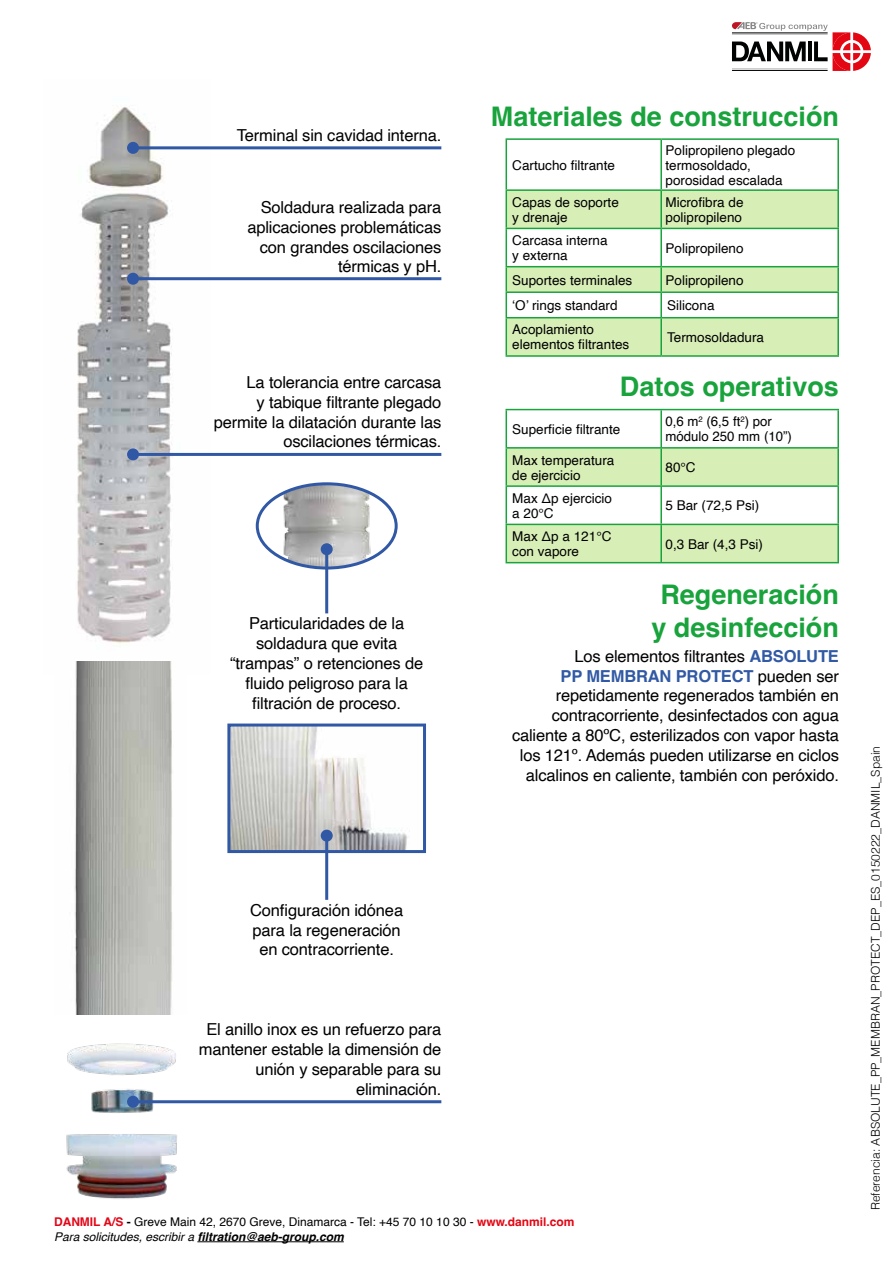
<style>
.page{position:relative;width:893px;height:1263px;background:#fff}
.page>*{position:absolute;margin:0;border:0;box-sizing:border-box;transform-origin:0 0}
.t1{font:700 27px/32.4px "Helvetica";color:#19a33c;text-align:center}
.t2{font:16.5px/19.8px "Helvetica";letter-spacing:-.01em;color:#000;text-align:right}
.t3{font:13.5px/15px "Helvetica";color:#000}
.t4{font:12px/14.4px "Helvetica";color:#000}
.t5{font:300 12px "Helvetica";color:#000}
.s1{font-weight:700;color:#3159a4}
.s2{font-weight:700;color:#e30617}
.s3{font-weight:700}
.s4{font-weight:700;color:#e30613}
.s5{font-style:italic}
.s6{font-weight:700;font-style:italic}
</style>
<div class="page">
<svg style="left:732px;top:22px;width:139px;height:49px"></svg>
<img style="left:77px;top:106px;width:134px;height:538px">
<img style="left:74px;top:661px;width:99px;height:353px">
<img style="left:66px;top:1043px;width:139px;height:156px">
<hr style="left:133px;top:146px;width:308px;height:3px;background:#3158a4">
<div style="left:127px;top:142px;width:12px;height:12px;background:#3158a4;border-radius:50%"></div>
<hr style="left:133px;top:453px;width:308px;height:3px;background:#3158a4">
<div style="left:127px;top:448px;width:12px;height:12px;background:#3158a4;border-radius:50%"></div>
<hr style="left:133px;top:277px;width:308px;height:3px;background:#3158a4">
<div style="left:127px;top:273px;width:12px;height:12px;background:#3158a4;border-radius:50%"></div>
<hr style="left:133px;top:1100px;width:308px;height:3px;background:#3158a4">
<div style="left:127px;top:1096px;width:12px;height:12px;background:#3158a4;border-radius:50%"></div>
<img style="left:275px;top:484px;width:114px;height:84px">
<div style="left:256px;top:482px;width:142px;height:87px;border:3px solid #3158a4;border-radius:50%"></div>
<hr style="left:325px;top:549px;width:3px;height:64px;background:#3158a4">
<div style="left:321px;top:543px;width:12px;height:12px;background:#3158a4;border-radius:50%"></div>
<img style="left:231px;top:727px;width:177px;height:122px">
<div style="left:227px;top:723px;width:199px;height:130px;border:3px solid #3158a4"></div>
<hr style="left:325px;top:836px;width:3px;height:64px;background:#3158a4">
<div style="left:321px;top:830px;width:12px;height:12px;background:#3158a4;border-radius:50%"></div>
<svg style="left:507px;top:191px;width:330px;height:164px;fill:#d8eeb7"></svg>
<hr style="left:505px;top:138px;width:156px;height:2px;background:#19a33c">
<hr style="left:505px;top:140px;width:2px;height:49px;background:#19a33c">
<hr style="left:661px;top:138px;width:178px;height:2px;background:#19a33c">
<hr style="left:660px;top:140px;width:2px;height:49px;background:#19a33c">
<hr style="left:837px;top:140px;width:2px;height:49px;background:#19a33c">
<hr style="left:505px;top:189px;width:156px;height:2px;background:#19a33c">
<hr style="left:505px;top:191px;width:2px;height:37px;background:#19a33c">
<hr style="left:661px;top:189px;width:178px;height:2px;background:#19a33c">
<hr style="left:660px;top:191px;width:2px;height:37px;background:#19a33c">
<hr style="left:837px;top:191px;width:2px;height:37px;background:#19a33c">
<hr style="left:505px;top:228px;width:156px;height:1px;background:#19a33c">
<hr style="left:505px;top:229px;width:2px;height:37px;background:#19a33c">
<hr style="left:661px;top:228px;width:178px;height:1px;background:#19a33c">
<hr style="left:660px;top:229px;width:2px;height:37px;background:#19a33c">
<hr style="left:837px;top:229px;width:2px;height:37px;background:#19a33c">
<hr style="left:505px;top:266px;width:156px;height:1px;background:#19a33c">
<hr style="left:505px;top:267px;width:2px;height:24px;background:#19a33c">
<hr style="left:661px;top:266px;width:178px;height:1px;background:#19a33c">
<hr style="left:660px;top:267px;width:2px;height:24px;background:#19a33c">
<hr style="left:837px;top:267px;width:2px;height:24px;background:#19a33c">
<hr style="left:505px;top:291px;width:156px;height:2px;background:#19a33c">
<hr style="left:505px;top:293px;width:2px;height:24px;background:#19a33c">
<hr style="left:661px;top:291px;width:178px;height:2px;background:#19a33c">
<hr style="left:660px;top:293px;width:2px;height:24px;background:#19a33c">
<hr style="left:837px;top:293px;width:2px;height:24px;background:#19a33c">
<hr style="left:505px;top:317px;width:156px;height:1px;background:#19a33c">
<hr style="left:505px;top:318px;width:2px;height:37px;background:#19a33c">
<hr style="left:661px;top:317px;width:178px;height:1px;background:#19a33c">
<hr style="left:660px;top:318px;width:2px;height:37px;background:#19a33c">
<hr style="left:837px;top:318px;width:2px;height:37px;background:#19a33c">
<hr style="left:505px;top:355px;width:156px;height:2px;background:#19a33c">
<hr style="left:661px;top:355px;width:178px;height:2px;background:#19a33c">
<svg style="left:507px;top:449px;width:330px;height:113px"></svg>
<hr style="left:662px;top:409px;width:177px;height:1px;background:#19a33c">
<hr style="left:837px;top:410px;width:2px;height:37px;background:#19a33c">
<hr style="left:662px;top:447px;width:177px;height:2px;background:#19a33c">
<hr style="left:837px;top:449px;width:2px;height:36px;background:#19a33c">
<hr style="left:662px;top:485px;width:177px;height:2px;background:#19a33c">
<hr style="left:837px;top:487px;width:2px;height:37px;background:#19a33c">
<hr style="left:662px;top:524px;width:177px;height:1px;background:#19a33c">
<hr style="left:837px;top:525px;width:2px;height:37px;background:#19a33c">
<hr style="left:662px;top:562px;width:177px;height:1px;background:#19a33c">
<hr style="left:505px;top:409px;width:157px;height:1px;background:#19a33c">
<hr style="left:505px;top:410px;width:2px;height:37px;background:#19a33c">
<hr style="left:660px;top:410px;width:2px;height:37px;background:#19a33c">
<hr style="left:505px;top:447px;width:157px;height:2px;background:#19a33c">
<hr style="left:505px;top:449px;width:2px;height:36px;background:#19a33c">
<hr style="left:660px;top:449px;width:2px;height:36px;background:#19a33c">
<hr style="left:505px;top:485px;width:157px;height:2px;background:#19a33c">
<hr style="left:505px;top:487px;width:2px;height:37px;background:#19a33c">
<hr style="left:660px;top:487px;width:2px;height:37px;background:#19a33c">
<hr style="left:505px;top:524px;width:157px;height:1px;background:#19a33c">
<hr style="left:505px;top:525px;width:2px;height:37px;background:#19a33c">
<hr style="left:660px;top:525px;width:2px;height:37px;background:#19a33c">
<hr style="left:505px;top:562px;width:157px;height:1px;background:#19a33c">
<hr style="left:197px;top:1241px;width:147px;height:1px;background:#000">
<p class="t2" style="left:237px;top:126px;width:206px">Terminal sin cavidad interna.</p>
<p class="t2" style="left:247px;top:198px;width:195px">Soldadura realizada para aplicaciones problemáticas con grandes oscilaciones térmicas y pH.</p>
<p class="t2" style="left:214px;top:373px;width:229px">La tolerancia entre carcasa<br>y tabique filtrante plegado permite la dilatación durante las oscilaciones térmicas.</p>
<p class="t2" style="left:230px;top:614px;width:195px;text-align:center">Particularidades de la soldadura que evita “trampas” o retenciones de fluido peligroso para la filtración de proceso.</p>
<p class="t2" style="left:250px;top:901px;width:154px;text-align:center">Configuración idónea para la regeneración en contracorriente.</p>
<p class="t2" style="left:199px;top:1020px;width:244px">El anillo inox es un refuerzo para mantener estable la dimensión de unión y separable para su eliminación.</p>
<h1 class="t1" style="left:491px;top:103px;width:350px">Materiales de construcción</h1>
<p class="t3" style="left:512px;top:158px;width:104px">Cartucho filtrante</p>
<p class="t3" style="left:665px;top:143px;width:131px">Polipropileno plegado termosoldado, porosidad escalada</p>
<p class="t3" style="left:512px;top:195px;width:108px">Capas de soporte y drenaje</p>
<p class="t3" style="left:665px;top:195px;width:80px">Microfibra de polipropileno</p>
<p class="t3" style="left:512px;top:233px;width:97px">Carcasa interna y externa</p>
<p class="t3" style="left:665px;top:241px;width:80px">Polipropileno</p>
<p class="t3" style="left:512px;top:273px;width:122px">Suportes terminales</p>
<p class="t3" style="left:665px;top:273px;width:80px">Polipropileno</p>
<p class="t3" style="left:512px;top:298px;width:107px">‘O’ rings standard</p>
<p class="t3" style="left:667px;top:298px;width:49px">Silicona</p>
<p class="t3" style="left:512px;top:323px;width:119px">Acoplamiento elementos filtrantes</p>
<p class="t3" style="left:667px;top:330px;width:98px">Termosoldadura</p>
<h1 class="t1" style="left:620px;top:373px;width:221px">Datos operativos</h1>
<p class="t3" style="left:512px;top:422px;width:110px">Superficie filtrante</p>
<p class="t3" style="left:665px;top:414px;width:128px">0,6 m<sup>2</sup> (6,5 ft<sup>2</sup>) por módulo 250 mm (10”)</p>
<p class="t3" style="left:512px;top:453px;width:104px">Max temperatura de ejercicio</p>
<p class="t3" style="left:665px;top:460px;width:32px">80°C</p>
<p class="t3" style="left:512px;top:491px;width:101px">Max Δp ejercicio a 20°C</p>
<p class="t3" style="left:665px;top:498px;width:95px">5 Bar (72,5 Psi)</p>
<p class="t3" style="left:512px;top:529px;width:101px">Max Δp a 121°C con vapore</p>
<p class="t3" style="left:665px;top:537px;width:99px">0,3 Bar (4,3 Psi)</p>
<h1 class="t1" style="left:651px;top:582px;width:189px">Regeneración y desinfección</h1>
<p class="t2" style="left:512px;top:646px;width:328px">Los elementos filtrantes <span class="s1">ABSOLUTE<br>PP MEMBRAN PROTECT</span> pueden ser repetidamente regenerados también en contracorriente, desinfectados con agua caliente a 80ºC, esterilizados con vapor hasta los 121º. Además pueden utilizarse en ciclos alcalinos en caliente, también con peróxido.</p>
<p class="t4" style="left:54px;top:1215px;width:522px"><span class="s2">DANMIL A/S</span> <span class="s3">-</span> Greve Main 42, 2670 Greve, Dinamarca - Tel: +45 70 10 10 30 - <span class="s4">www.danmil.com<br></span><span class="s5">Para solicitudes, escribir a</span> <span class="s6">filtration@aeb-group.com</span></p>
<p class="t5" style="left:865px;top:1210px;width:466px;rotate:-90deg">Referencia: ABSOLUTE_PP_MEMBRAN_PROTECT_DEP_ES_0150222_DANMIL_Spain</p>
</div>
